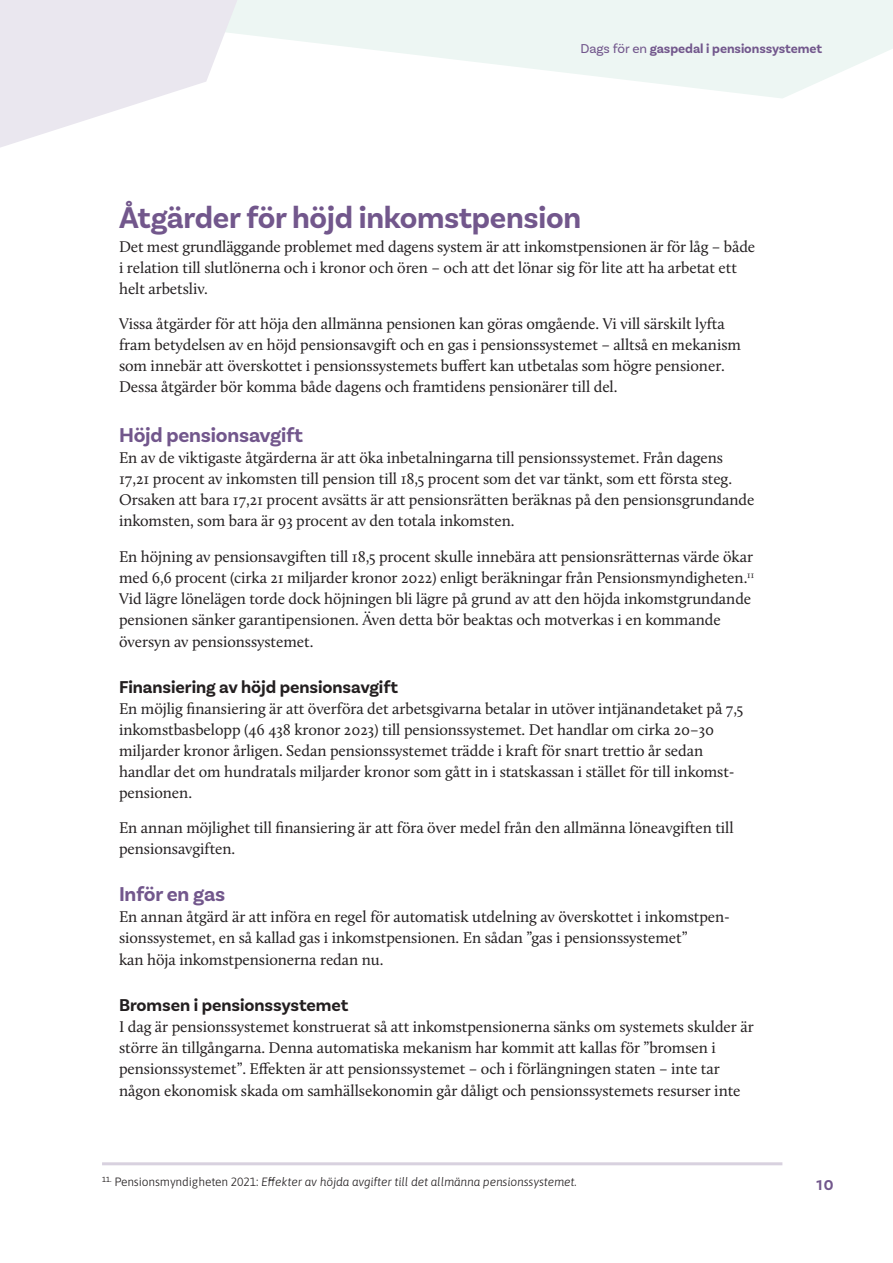
<style>
.page{position:relative;width:893px;height:1263px;background:#fff}
.page>*{position:absolute;margin:0;border:0;box-sizing:border-box;transform-origin:0 0}
.t1{font:700 31.5px "Basic Sans";letter-spacing:-.01em;color:#72578c}
.t2{font:700 21px "Basic Sans";letter-spacing:-.01em;color:#72578c}
.t3{font:700 18px "Basic Sans";letter-spacing:-.005em;color:#231f20}
.t4{font:16.05px/21.1px "Calluna";letter-spacing:-.005em;color:#231f20}
.t5{font:700 15px "Basic Sans";color:#72578c}
.t6{font:700 13.5px "Basic Sans";letter-spacing:-.005em;color:#72578c}
.t7{font:italic 300 12px "Asap";letter-spacing:-.01em;color:#231f20}
.s1{font-weight:400}
.s2{font-style:normal}
</style>
<div class="page">
<svg style="left:383px;top:0;width:510px;height:98px;fill:#edf6f3"></svg>
<svg style="left:0;top:0;width:383px;height:148px"></svg>
<hr style="left:102px;top:1162px;width:680px;height:3px;background:#d8d1df">
<p class="t6" style="left:580px;top:40px;width:243px"><span class="s1">Dags för en</span> gaspedal i pensionssystemet</p>
<h1 class="t1" style="left:119px;top:198px;width:464px">Åtgärder för höjd inkomstpension</h1>
<p class="t4" style="left:119px;top:236px;width:638px">Det mest grundläggande problemet med dagens system är att inkomstpensionen är för låg – både i relation till slutlönerna och i kronor och ören – och att det lönar sig för lite att ha arbetat ett helt arbetsliv.</p>
<p class="t4" style="left:119px;top:313px;width:623px">Vissa åtgärder för att höja den allmänna pensionen kan göras omgående. Vi vill särskilt lyfta fram betydelsen av en höjd pensionsavgift och en gas i pensionssystemet – alltså en mekanism som innebär att överskottet i pensionssystemets buffert kan utbetalas som högre pensioner.<br>Dessa åtgärder bör komma både dagens och framtidens pensionärer till del.</p>
<h2 class="t2" style="left:119px;top:422px;width:186px">Höjd pensionsavgift</h2>
<p class="t4" style="left:119px;top:447px;width:637px">En av de viktigaste åtgärderna är att öka inbetalningarna till pensionssystemet. Från dagens 17,21 procent av inkomsten till pension till 18,5 procent som det var tänkt, som ett första steg.<br>Orsaken att bara 17,21 procent avsätts är att pensionsrätten beräknas på den pensionsgrundande inkomsten, som bara är 93 procent av den totala inkomsten.</p>
<p class="t4" style="left:119px;top:546px;width:637px">En höjning av pensionsavgiften till 18,5 procent skulle innebära att pensionsrätternas värde ökar med 6,6 procent (cirka 21 miljarder kronor 2022) enligt beräkningar från Pensionsmyndigheten.<sup>11<br></sup>Vid lägre lönelägen torde dock höjningen bli lägre på grund av att den höjda inkomstgrundande pensionen sänker garantipensionen. Även detta bör beaktas och motverkas i en kommande översyn av pensionssystemet.</p>
<p class="t3" style="left:119px;top:676px;width:280px">Finansiering av höjd pensionsavgift</p>
<p class="t4" style="left:119px;top:698px;width:626px">En möjlig finansiering är att överföra det arbetsgivarna betalar in utöver intjänandetaket på 7,5 inkomstbasbelopp (46 438 kronor 2023) till pensionssystemet. Det handlar om cirka 20–30 miljarder kronor årligen. Sedan pensionssystemet trädde i kraft för snart trettio år sedan handlar det om hundratals miljarder kronor som gått in i statskassan i stället för till inkomst&shy;pensionen.</p>
<p class="t4" style="left:119px;top:817px;width:616px">En annan möjlighet till finansiering är att föra över medel från den allmänna löneavgiften till pensionsavgiften.</p>
<h2 class="t2" style="left:119px;top:881px;width:108px">Inför en gas</h2>
<p class="t4" style="left:119px;top:906px;width:612px">En annan åtgärd är att införa en regel för automatisk utdelning av överskottet i inkomstpen&shy;sionssystemet, en så kallad gas i inkomstpensionen. En sådan ”gas i pensionssystemet”<br>kan höja inkomstpensionerna redan nu.</p>
<p class="t3" style="left:119px;top:994px;width:231px">Bromsen i pensionssystemet</p>
<p class="t4" style="left:119px;top:1016px;width:636px">I dag är pensionssystemet konstruerat så att inkomstpensionerna sänks om systemets skulder är större än tillgångarna. Denna automatiska mekanism har kommit att kallas för ”bromsen i pensionssystemet”. Effekten är att pensionssystemet – och i förlängningen staten – inte tar någon ekonomisk skada om samhällsekonomin går dåligt och pensionssystemets resurser inte</p>
<p class="t7" style="left:102px;top:1174px;width:476px"><sup>11.</sup> <span class="s2">Pensionsmyndigheten 2021:</span> Effekter av höjda avgifter till det allmänna pensionssystemet.</p>
<p class="t5" style="left:816px;top:1176px;width:19px">10</p>
</div>
